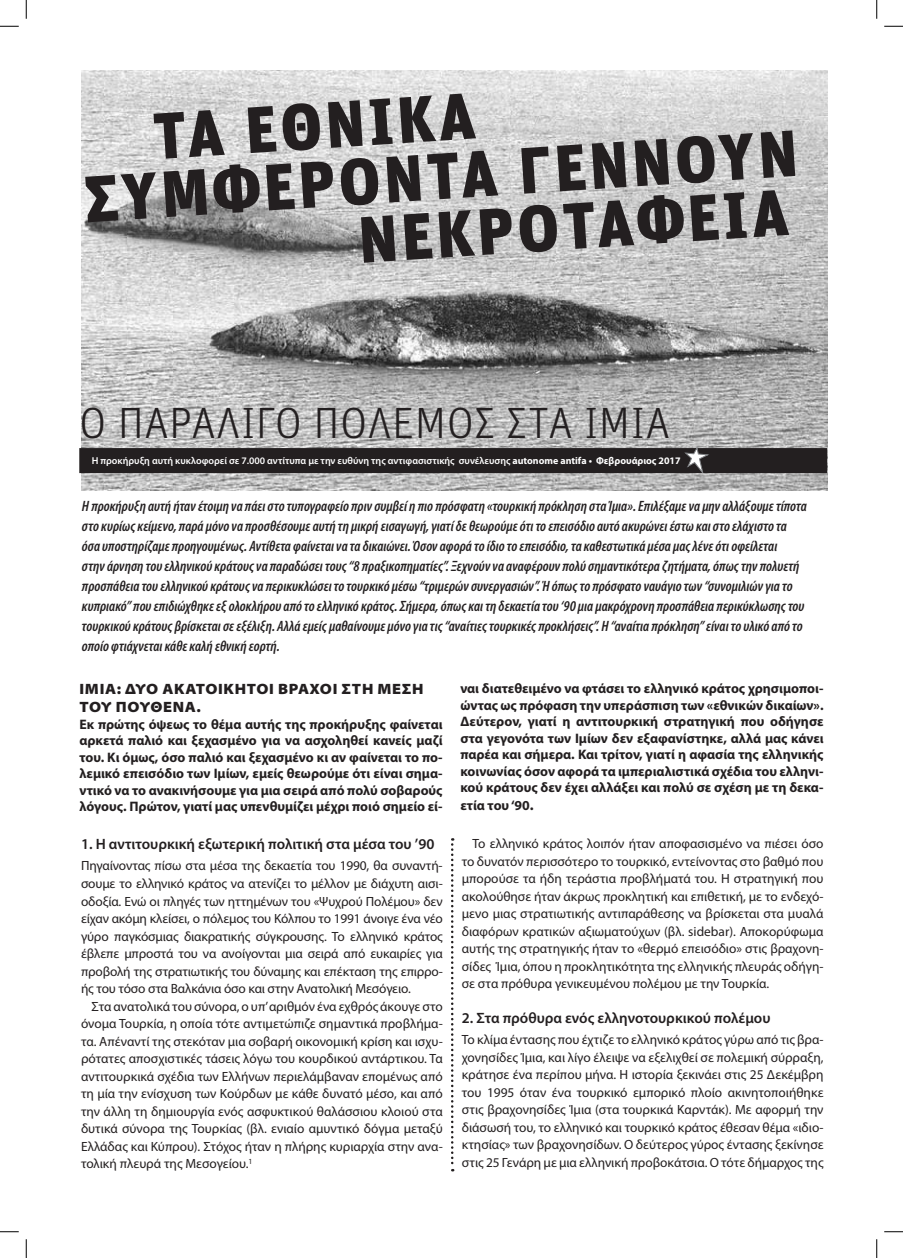
<style>
.page{position:relative;width:903px;height:1258px;background:#fff}
.page>*{position:absolute;margin:0;border:0;box-sizing:border-box;transform-origin:0 0}
.t1{font:65.25px "Unit Black GR";color:#231f20}
.t2{font:43.75px "Unit Light GR";letter-spacing:.01em;color:#231f20}
.t3{font:italic 600 condensed 15px/20px "Myriad Pro";color:#231f20}
.t4{font:600 15px "Myriad Pro";color:#231f20}
.t5{font:900 semi-expanded 15px/18px "Myriad Pro";letter-spacing:.045em;color:#231f20}
.t6{font:700 13.75px/16.5px "Myriad Pro";color:#231f20;text-align:justify}
.t7{font:13.38px/17.5px "Myriad Pro";color:#231f20;text-align:justify}
.t8{font:600 10px "Myriad Pro";color:#fff}
.s1{font-weight:700}
.s2{font-size:15px}
</style>
<div class="page">
<img style="left:81px;top:71px;width:746px;height:419px">
<svg style="left:451px;top:838px;width:2px;height:333px"></svg>
<div style="left:79px;top:448px;width:748px;height:25px;background:#231f20"></div>
<svg style="left:684px;top:446px;width:26px;height:29px"></svg>
<svg style="left:0;top:25px;width:19px;height:2px"></svg>
<svg style="left:884px;top:25px;width:19px;height:2px"></svg>
<svg style="left:0;top:1231px;width:19px;height:1px"></svg>
<svg style="left:884px;top:1231px;width:19px;height:1px"></svg>
<svg style="left:25px;top:0;width:2px;height:19px"></svg>
<svg style="left:25px;top:1239px;width:2px;height:18px"></svg>
<svg style="left:876px;top:0;width:1px;height:19px"></svg>
<svg style="left:876px;top:1239px;width:1px;height:18px"></svg>
<h1 class="t1" style="left:150px;top:94px;width:320px;rotate:-4deg">Τα εθνικά</h1>
<h1 class="t1" style="left:82px;top:158px;width:716px;rotate:-4deg">συμφέροντα γεννούν</h1>
<h1 class="t1" style="left:356px;top:198px;width:432px;rotate:-4deg">νεκροταφεία</h1>
<h2 class="t2" style="left:79px;top:397px;width:592px">Ο παραλίγο πόλεμος στα Ίμια</h2>
<p class="t8" style="left:92px;top:454px;width:590px">Η προκήρυξη αυτή κυκλοφορεί σε 7.000 αντίτυπα με την ευθύνη της αντιφασιστικής συνέλευσης <span class="s1">autonome antifa • Φεβρουάριος 2017</span></p>
<p class="t3" style="left:82px;top:496px;width:726px">Η προκήρυξη αυτή ήταν έτοιμη να πάει στο τυπογραφείο πριν συμβεί η πιο πρόσφατη «τουρκική πρόκληση στα Ίμια». Επιλέξαμε να μην αλλάξουμε τίποτα στο κυρίως κείμενο, παρά μόνο να προσθέσουμε αυτή τη μικρή εισαγωγή, γιατί δε θεωρούμε ότι το επεισόδιο αυτό ακυρώνει έστω και στο ελάχιστο τα όσα υποστηρίζαμε προηγουμένως. Αντίθετα φαίνεται να τα δικαιώνει. Όσον αφορά το ίδιο το επεισόδιο, τα καθεστωτικά μέσα μας λένε ότι οφείλεται<br>στην άρνηση του ελληνικού κράτους να παραδώσει τους “8 πραξικοπηματίες”. Ξεχνούν να αναφέρουν πολύ σημαντικότερα ζητήματα, όπως την πολυετή προσπάθεια του ελληνικού κράτους να περικυκλώσει το τουρκικό μέσω “τριμερών συνεργασιών”. Ή όπως το πρόσφατο ναυάγιο των “συνομιλιών για το κυπριακό” που επιδιώχθηκε εξ ολοκλήρου από το ελληνικό κράτος. Σήμερα, όπως και τη δεκαετία του ‘90 μια μακρόχρονη προσπάθεια περικύκλωσης του τουρκικού κράτους βρίσκεται σε εξέλιξη. Αλλά εμείς μαθαίνουμε μόνο για τις “αναίτιες τουρκικές προκλήσεις”. Η “αναίτια πρόκληση” είναι το υλικό από το οποίο φτιάχνεται κάθε καλή εθνική εορτή.</p>
<p class="t5" style="left:80px;top:680px;width:346px">Ίμια: Δύο ακατοίκητοι βράχοι στη μέση του πουθενά.</p>
<p class="t6" style="left:79px;top:716px;width:365px">Εκ πρώτης όψεως το θέμα αυτής της προκήρυξης φαίνεται αρκετά παλιό και ξεχασμένο για να ασχοληθεί κανείς μαζί του. Κι όμως, όσο παλιό και ξεχασμένο κι αν φαίνεται το πο&shy;λεμικό επεισόδιο των Ιμίων, εμείς θεωρούμε ότι είναι σημα&shy;ντικό να το ανακινήσουμε για μια σειρά από πολύ σοβαρούς λόγους. Πρώτον, γιατί μας υπενθυμίζει μέχρι ποιό σημείο εί-</p>
<p class="t4" style="left:81px;top:836px;width:355px">1. Η αντιτουρκική εξωτερική πολιτική στα μέσα του ’90</p>
<p class="t7" style="left:81px;top:857px;width:363px">Πηγαίνοντας πίσω στα μέσα της δεκαετία του 1990, θα συναντή&shy;σουμε το ελληνικό κράτος να ατενίζει το μέλλον με διάχυτη αισι&shy;οδοξία. Ενώ οι πληγές των ηττημένων του «Ψυχρού Πολέμου» δεν είχαν ακόμη κλείσει, ο πόλεμος του Κόλπου το 1991 άνοιγε ένα νέο γύρο παγκόσμιας διακρατικής σύγκρουσης. Το ελληνικό κράτος έβλεπε μπροστά του να ανοίγονται μια σειρά από ευκαιρίες για προβολή της στρατιωτικής του δύναμης και επέκταση της επιρρο&shy;ής του τόσο στα Βαλκάνια όσο και στην Ανατολική Μεσόγειο.</p>
<p class="t7" style="left:81px;top:997px;width:363px;text-indent:11px">Στα ανατολικά του σύνορα, ο υπ’ αριθμόν ένα εχθρός άκουγε στο όνομα Τουρκία, η οποία τότε αντιμετώπιζε σημαντικά προβλήμα&shy;τα. Απέναντί της στεκόταν μια σοβαρή οικονομική κρίση και ισχυ&shy;ρότατες αποσχιστικές τάσεις λόγω του κουρδικού αντάρτικου. Τα αντιτουρκικά σχέδια των Ελλήνων περιελάμβαναν επομένως από τη μία την ενίσχυση των Κούρδων με κάθε δυνατό μέσο, και από την άλλη τη δημιουργία ενός ασφυκτικού θαλάσσιου κλοιού στα δυτικά σύνορα της Τουρκίας (βλ. ενιαίο αμυντικό δόγμα μεταξύ Ελλάδας και Κύπρου). Στόχος ήταν η πλήρης κυριαρχία στην ανα&shy;τολική πλευρά της Μεσογείου.<sup>1</sup></p>
<p class="t6" style="left:460px;top:680px;width:365px">ναι διατεθειμένο να φτάσει το ελληνικό κράτος χρησιμοποι&shy;ώντας ως πρόφαση την υπεράσπιση των «εθνικών δικαίων».<br>Δεύτερον, γιατί η αντιτουρκική στρατηγική που οδήγησε στα γεγονότα των Ιμίων δεν εξαφανίστηκε, αλλά μας κάνει παρέα και σήμερα. Και τρίτον, γιατί η αφασία της ελληνικής κοινωνίας όσον αφορά τα ιμπεριαλιστικά σχέδια του ελληνι&shy;κού κράτους δεν έχει αλλάξει και πολύ σε σχέση με τη δεκα-</p>
<p class="t6" style="left:460px;top:797px;width:75px">ετία του ‘90<span class="s2">.</span></p>
<p class="t7" style="left:462px;top:835px;width:363px;text-indent:11px">Το ελληνικό κράτος λοιπόν ήταν αποφασισμένο να πιέσει όσο το δυνατόν περισσότερο το τουρκικό, εντείνοντας στο βαθμό που μπορούσε τα ήδη τεράστια προβλήματά του. Η στρατηγική που ακολούθησε ήταν άκρως προκλητική και επιθετική, με το ενδεχό&shy;μενο μιας στρατιωτικής αντιπαράθεσης να βρίσκεται στα μυαλά διαφόρων κρατικών αξιωματούχων (βλ. sidebar). Αποκορύφωμα αυτής της στρατηγικής ήταν το «θερμό επεισόδιο» στις βραχονη&shy;σίδες Ίμια, όπου η προκλητικότητα της ελληνικής πλευράς οδήγη&shy;σε στα πρόθυρα γενικευμένου πολέμου με την Τουρκία.</p>
<p class="t4" style="left:462px;top:1009px;width:310px">2. Στα πρόθυρα ενός ελληνοτουρκικού πολέμου</p>
<p class="t7" style="left:462px;top:1031px;width:363px">Το κλίμα έντασης που έχτιζε το ελληνικό κράτος γύρω από τις βρα&shy;χονησίδες Ίμια, και λίγο έλειψε να εξελιχθεί σε πολεμική σύρραξη, κράτησε ένα περίπου μήνα. Η ιστορία ξεκινάει στις 25 Δεκέμβρη του 1995 όταν ένα τουρκικό εμπορικό πλοίο ακινητοποιήθηκε στις βραχονησίδες Ίμια (στα τουρκικά Καρντάκ). Mε αφορμή την διάσωσή του, το ελληνικό και τουρκικό κράτος έθεσαν θέμα «ιδιο&shy;κτησίας» των βραχονησίδων. Ο δεύτερος γύρος έντασης ξεκίνησε στις 25 Γενάρη με μια ελληνική προβοκάτσια. Ο τότε δήμαρχος της</p>
</div>
